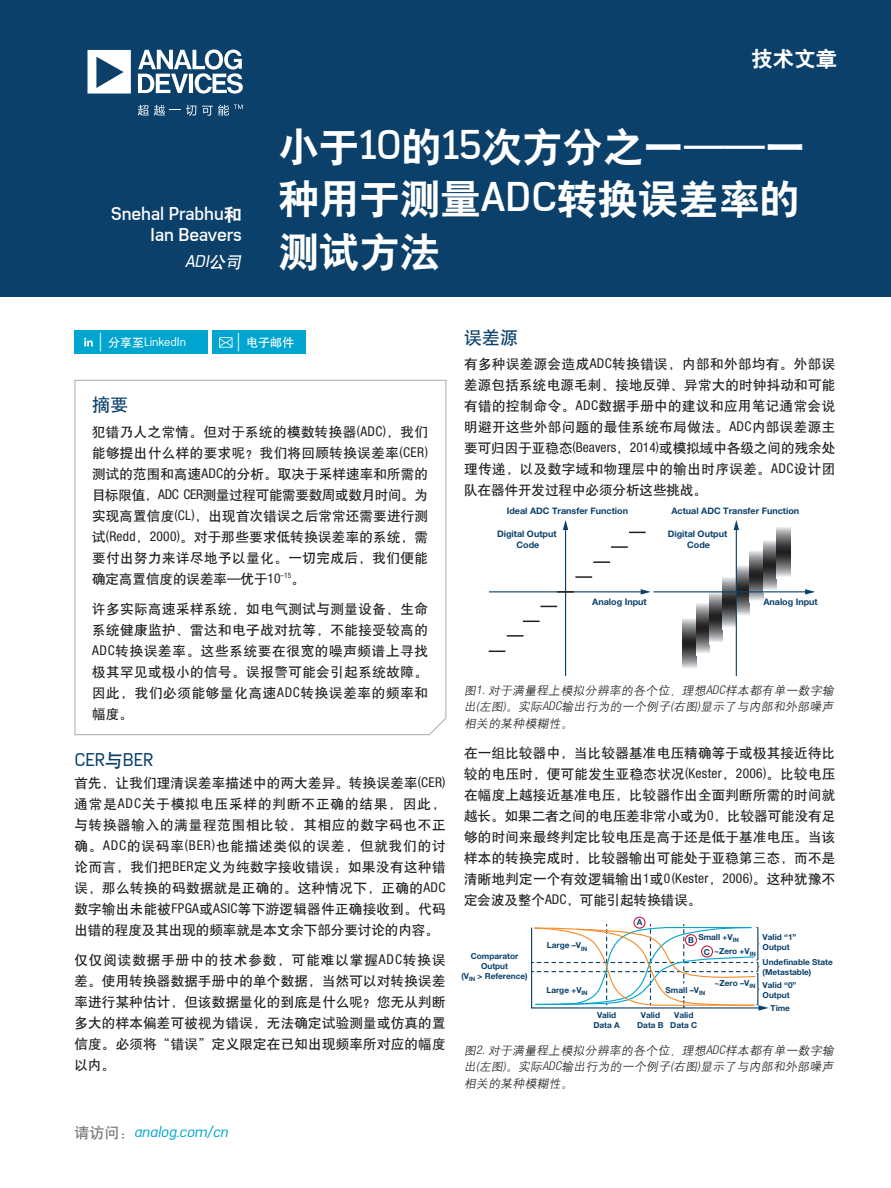
<style>
.page{position:relative;width:891px;height:1188px;background:#fff}
.page>*{position:absolute;margin:0;border:0;box-sizing:border-box;transform-origin:0 0}
.t1{font:40.5px/52.5px "H Yb 2 gj";color:#fff}
.t2{font:21.3px "H Yb 2 gj";color:#fff}
.t3{font:500 18px/21px "Azbuka Std";color:#fff;text-align:right}
.Body_Copy{font:18px "Azbuka Std";color:#0b406a}
.Heading_One{font:18px "H Yb 1 gj";color:#0b406a}
.t4{font:italic 16.5px "Azbuka Std";color:#fff}
.t5{font:italic 15px "Azbuka Std";color:#00a6cf}
.Body_Copy-2{font:13.5px/21px "H Yb 1 gj";letter-spacing:.02em;color:#231f20;text-align:justify}
.Captions{font:italic 12px/16.5px "H Yg 2 gj";color:#231f20;text-align:justify}
.t6{font:12px "Azbuka Std";color:#fff}
.t7{font:12px "H Yb 1 gj";color:#fff}
.t8{font:700 9px/10.8px "Helvetica Neue LT Std";color:#0b406a;text-align:center}
.t9{font:700 8.25px/9.9px "Helvetica Neue LT Std";color:#0b406a;text-align:center}
.s1{font-family:"H Yb 2 gj";font-weight:400}
.s2{font-family:"H Yb 1 gj"}
.s3{font-family:"Azbuka Std";font-weight:500}
.s4{font-size:18px}
.s5{font-family:"Azbuka Std";font-size:18px}
.s6{font-family:"Helvetica Neue LT Std";font-stretch:condensed}
.s7{font-family:"H Yb 1 gj";font-style:normal;color:#76787b}
.s8{font-family:"Helvetica Neue LT Std";font-weight:300;font-stretch:condensed}
</style>
<div class="page">
<div style="left:0;top:0;width:891px;height:297px;background:#0b406a"></div>
<svg style="left:88px;top:50px;width:155px;height:44px"></svg>
<svg style="left:138px;top:105px;width:58px;height:11px"></svg>
<svg style="left:202px;top:105px;width:41px;height:11px"></svg>
<svg style="left:74px;top:379px;width:373px;height:357px"></svg>
<svg style="left:683px;top:619px;width:13px;height:49px"></svg>
<svg style="left:696px;top:603px;width:13px;height:50px"></svg>
<svg style="left:709px;top:592px;width:14px;height:50px"></svg>
<svg style="left:723px;top:575px;width:13px;height:54px"></svg>
<svg style="left:737px;top:564px;width:13px;height:51px"></svg>
<svg style="left:750px;top:551px;width:13px;height:49px"></svg>
<svg style="left:763px;top:538px;width:14px;height:52px"></svg>
<svg style="left:777px;top:527px;width:13px;height:50px"></svg>
<svg style="left:563px;top:520px;width:5px;height:10px"></svg>
<hr style="left:565px;top:524px;width:1px;height:152px;background:#0b406a">
<svg style="left:734px;top:520px;width:5px;height:10px"></svg>
<hr style="left:736px;top:524px;width:1px;height:152px;background:#0b406a">
<svg style="left:641px;top:589px;width:10px;height:6px"></svg>
<hr style="left:490px;top:591px;width:156px;height:1px;background:#0b406a">
<svg style="left:805px;top:589px;width:10px;height:6px"></svg>
<hr style="left:654px;top:591px;width:157px;height:1px;background:#0b406a">
<svg style="left:489px;top:651px;width:16px;height:1px"></svg>
<svg style="left:507px;top:635px;width:17px;height:2px"></svg>
<svg style="left:523px;top:621px;width:17px;height:1px"></svg>
<svg style="left:540px;top:606px;width:17px;height:1px"></svg>
<svg style="left:557px;top:591px;width:17px;height:2px"></svg>
<svg style="left:575px;top:576px;width:17px;height:2px"></svg>
<svg style="left:593px;top:561px;width:17px;height:2px"></svg>
<svg style="left:611px;top:546px;width:17px;height:2px"></svg>
<svg style="left:629px;top:532px;width:17px;height:1px"></svg>
<div style="left:633px;top:917px;width:13px;height:12px;border:1px solid #cd1d40;border-radius:50%"></div>
<svg style="left:531px;top:924px;width:238px;height:87px"></svg>
<div style="left:74px;top:330px;width:134px;height:24px;background:#00a6cf"></div>
<svg style="left:84px;top:338px;width:9px;height:8px"></svg>
<div style="left:212px;top:330px;width:94px;height:24px;background:#00a6cf"></div>
<svg style="left:219px;top:337px;width:14px;height:11px"></svg>
<h3 class="t3" style="left:111px;top:203px;width:132px">Snehal Prabhu<span class="s1">和<br></span>Ian Beavers</h3>
<p class="t4" style="left:185px;top:252px;width:61px">ADI<span class="s2">公司</span></p>
<h2 class="t2" style="left:752px;top:48px;width:87px">技术文章</h2>
<h1 class="t1" style="left:278px;top:121px;width:529px">小于<span class="s3">10</span>的<span class="s3">15</span>次方分之一——一种用于测量<span class="s3">ADC</span>转换误差率的测试方法</h1>
<p class="t6" style="left:99px;top:335px;width:88px"><span class="s4">|</span> <span class="s2">分享至</span>LinkedIn</p>
<p class="t7" style="left:237px;top:337px;width:58px"><span class="s5">|</span> 电子邮件</p>
<p class="Heading_One" style="left:92px;top:396px;width:37px">摘要</p>
<p class="Body_Copy-2" style="left:92px;top:421px;width:338px">犯错乃人之常情。但对于系统的模数转换器<span class="s6">(ADC)</span>，我们能够提出什么样的要求呢？我们将回顾转换误差率<span class="s6">(CER)</span>测试的范围和高速<span class="s6">ADC</span>的分析。取决于采样速率和所需的目标限值，<span class="s6">ADC CER</span>测量过程可能需要数周或数月时间。为实现高置信度<span class="s6">(CL)</span>，出现首次错误之后常常还需要进行测试<span class="s6">(Redd</span>，<span class="s6">2000)</span>。对于那些要求低转换误差率的系统，需要付出努力来详尽地予以量化。一切完成后，我们便能确定高置信度的误差率—优于<span class="s6">10</span><sup>–15</sup>。</p>
<p class="Body_Copy-2" style="left:92px;top:598px;width:338px">许多实际高速采样系统，如电气测试与测量设备、生命系统健康监护、雷达和电子战对抗等，不能接受较高的<span class="s6">ADC</span>转换误差率。这些系统要在很宽的噪声频谱上寻找极其罕见或极小的信号。误报警可能会引起系统故障。因此，我们必须能够量化高速<span class="s6">ADC</span>转换误差率的频率和幅度。</p>
<p class="Body_Copy" style="left:74px;top:749px;width:81px">CER<span class="s2">与</span>BER</p>
<p class="Body_Copy-2" style="left:74px;top:773px;width:373px">首先，让我们理清误差率描述中的两大差异。转换误差率<span class="s6">(CER)</span>通常是<span class="s6">ADC</span>关于模拟电压采样的判断不正确的结果，因此，与转换器输入的满量程范围相比较，其相应的数字码也不正确。<span class="s6">ADC</span>的误码率<span class="s6">(BER)</span>也能描述类似的误差，但就我们的讨论而言，我们把<span class="s6">BER</span>定义为纯数字接收错误；如果没有这种错误，那么转换的码数据就是正确的。这种情况下，正确的<span class="s6">ADC</span>数字输出未能被<span class="s6">FPGA</span>或<span class="s6">ASIC</span>等下游逻辑器件正确接收到。代码出错的程度及其出现的频率就是本文余下部分要讨论的内容。</p>
<p class="Body_Copy-2" style="left:74px;top:950px;width:373px">仅仅阅读数据手册中的技术参数，可能难以掌握<span class="s6">ADC</span>转换误差。使用转换器数据手册中的单个数据，当然可以对转换误差率进行某种估计，但该数据量化的到底是什么呢？您无从判断多大的样本偏差可被视为错误，无法确定试验测量或仿真的置信度。必须将“错误”定义限定在已知出现频率所对应的幅度以内。</p>
<p class="t5" style="left:74px;top:1123px;width:156px"><span class="s7">请访问：</span>analog.com/cn</p>
<p class="Heading_One" style="left:464px;top:328px;width:55px">误差源</p>
<p class="Body_Copy-2" style="left:464px;top:354px;width:373px">有多种误差源会造成<span class="s6">ADC</span>转换错误，内部和外部均有。外部误差源包括系统电源毛刺、接地反弹、异常大的时钟抖动和可能有错的控制命令。<span class="s6">ADC</span>数据手册中的建议和应用笔记通常会说明避开这些外部问题的最佳系统布局做法。<span class="s6">ADC</span>内部误差源主要可归因于亚稳态<span class="s6">(Beavers</span>，<span class="s6">2014)</span>或模拟域中各级之间的残余处理传递，以及数字域和物理层中的输出时序误差。<span class="s6">ADC</span>设计团队在器件开发过程中必须分析这些挑战。</p>
<p class="t8" style="left:507px;top:506px;width:123px">Ideal ADC Transfer Function</p>
<p class="t8" style="left:671px;top:506px;width:129px">Actual ADC Transfer Function</p>
<p class="t8" style="left:497px;top:528px;width:61px">Digital Output<br>Code</p>
<p class="t8" style="left:668px;top:528px;width:61px">Digital Output<br>Code</p>
<p class="t8" style="left:592px;top:596px;width:56px">Analog Input</p>
<p class="t8" style="left:763px;top:596px;width:56px">Analog Input</p>
<p class="Captions" style="left:464px;top:682px;width:374px">图<span class="s8">1.</span>对于满量程上模拟分辨率的各个位，理想<span class="s8">ADC</span>样本都有单一数字输出<span class="s8">(</span>左图<span class="s8">)</span> 。实际<span class="s8">ADC</span>输出行为的一个例子<span class="s8">(</span>右图<span class="s8">)</span>显示了与内部和外部噪声相关的某种模糊性。</p>
<p class="Body_Copy-2" style="left:464px;top:742px;width:373px">在一组比较器中，当比较器基准电压精确等于或极其接近待比较的电压时，便可能发生亚稳态状况<span class="s6">(Kester</span>，<span class="s6">2006)</span>。比较电压在幅度上越接近基准电压，比较器作出全面判断所需的时间就越长。如果二者之间的电压差非常小或为<span class="s6">0</span>，比较器可能没有足够的时间来最终判定比较电压是高于还是低于基准电压。当该样本的转换完成时，比较器输出可能处于亚稳第三态，而不是清晰地判定一个有效逻辑输出<span class="s6">1</span>或<span class="s6">0 (Kester</span>，<span class="s6">2006)</span>。这种犹豫不定会波及整个<span class="s6">ADC</span>，可能引起转换错误。</p>
<p class="t9" style="left:461px;top:951px;width:68px">Comparator<br>Output<br>(V<sub>IN</sub> &gt; Reference)</p>
<p class="t9" style="left:637px;top:917px;width:7px">A</p>
<p class="t9" style="left:714px;top:930px;width:43px;line-height:14.1px;text-align:left;text-indent:-16px">Small +V<sub>IN </sub>~Zero +V<sub>IN</sub></p>
<p class="t9" style="left:763px;top:932px;width:35px;text-align:left">Valid “1”<br>Output</p>
<p class="t9" style="left:763px;top:957px;width:72px;text-align:left">Undefinable State (Metastable)</p>
<p class="t9" style="left:763px;top:980px;width:35px;text-align:left">Valid “0”<br>Output</p>
<p class="t9" style="left:771px;top:1003px;width:21px">Time</p>
<p class="t9" style="left:688px;top:935px;width:7px">B</p>
<p class="t9" style="left:547px;top:940px;width:42px">Large –V<sub>IN</sub></p>
<p class="t9" style="left:704px;top:947px;width:8px">C</p>
<p class="t9" style="left:714px;top:978px;width:43px">~Zero –V<sub>IN</sub></p>
<p class="t9" style="left:546px;top:985px;width:43px">Large +V<sub>IN</sub></p>
<p class="t9" style="left:666px;top:985px;width:41px">Small –V<sub>IN</sub></p>
<p class="t9" style="left:593px;top:1010px;width:28px">Valid<br>Data A</p>
<p class="t9" style="left:637px;top:1010px;width:28px">Valid<br>Data B</p>
<p class="t9" style="left:670px;top:1010px;width:28px">Valid<br>Data C</p>
<p class="Captions" style="left:464px;top:1042px;width:374px">图<span class="s8">2.</span>对于满量程上模拟分辨率的各个位，理想<span class="s8">ADC</span>样本都有单一数字输出<span class="s8">(</span>左图<span class="s8">)</span> 。实际<span class="s8">ADC</span>输出行为的一个例子<span class="s8">(</span>右图<span class="s8">)</span>显示了与内部和外部噪声相关的某种模糊性。</p>
</div>
